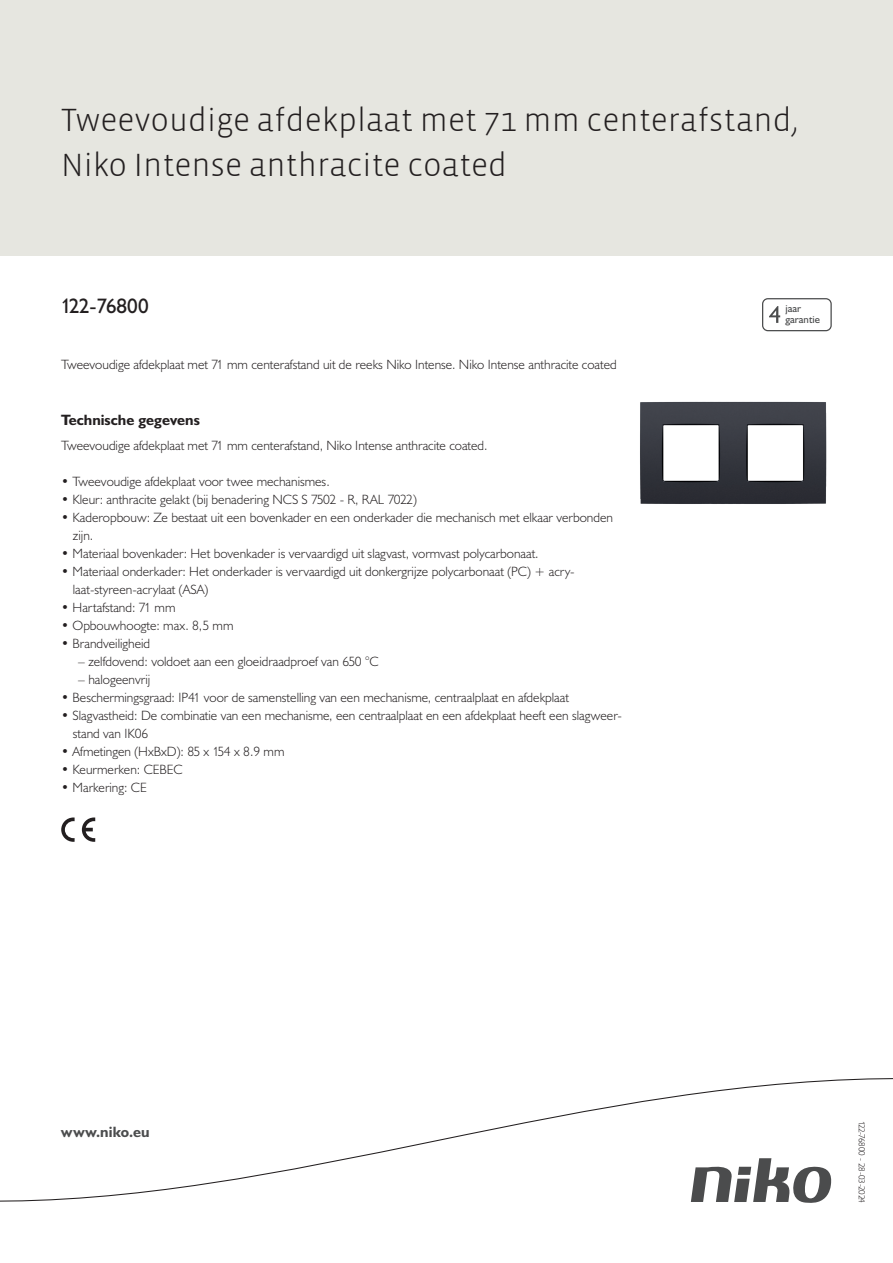
<style>
.page{position:relative;width:893px;height:1263px;background:#fff}
.page>*{position:absolute;margin:0;border:0;box-sizing:border-box;transform-origin:0 0}
.Title_datasheets{font:300 33px/45px "Vista Sans";color:#231f20}
.Article_number{font:21px "Humanist 521 BT";letter-spacing:-.015em;color:#231f20}
.Titles_parts{font:700 15px "Humanist 521 BT";color:#231f20}
.titel_afbeelding{font:700 15px "Humanist 521 BT";letter-spacing:.005em;color:#4b4c4d}
.USP_Bullets{font:300 13.5px/18px "Humanist 521 BT";color:#231f20}
.Platte_tekst_CAB{font:300 13.5px "Humanist 521 BT";color:#231f20}
.USP_Bullets_level_2{font:300 13.5px "Humanist 521 BT";color:#231f20}
.t1{font:10.8px/10.8px "Humanist 521 BT";color:#4b4c4d}
.Revision{font:300 9px "Humanist 521 BT";letter-spacing:-.05em;color:#231f20}
</style>
<div class="page">
<div style="left:0;top:0;width:893px;height:255px;background:#e6e6e0"></div>
<svg style="left:82px;top:817px;width:13px;height:25px"></svg>
<svg style="left:61px;top:817px;width:14px;height:25px"></svg>
<svg style="left:762px;top:298px;width:70px;height:33px"></svg>
<svg style="left:0;top:1078px;width:893px;height:125px"></svg>
<img style="left:640px;top:401px;width:187px;height:103px">
<p class="Title_datasheets" style="left:61px;top:98px;width:738px">Tweevoudige afdekplaat met 71 mm centerafstand,<br>Niko Intense anthracite coated</p>
<p class="Article_number" style="left:61px;top:293px;width:89px">122-76800</p>
<p class="t1" style="left:785px;top:303px;width:36px">jaar garantie</p>
<p class="Platte_tekst_CAB" style="left:61px;top:356px;width:557px">Tweevoudige afdekplaat met 71 mm centerafstand uit de reeks Niko Intense. Niko Intense anthracite coated</p>
<p class="Titles_parts" style="left:61px;top:411px;width:140px">Technische gegevens</p>
<p class="Platte_tekst_CAB" style="left:61px;top:437px;width:428px">Tweevoudige afdekplaat met 71 mm centerafstand, Niko Intense anthracite coated.</p>
<p class="USP_Bullets" style="left:61px;top:472px;width:270px">• Tweevoudige afdekplaat voor twee mechanismes.</p>
<p class="USP_Bullets" style="left:61px;top:490px;width:357px">• Kleur: anthracite gelakt (bij benadering NCS S 7502 - R, RAL 7022)</p>
<p class="USP_Bullets" style="left:73px;top:508px;width:542px;text-indent:-12px">• Kaderopbouw: Ze bestaat uit een bovenkader en een onderkader die mechanisch met elkaar verbonden zijn.</p>
<p class="USP_Bullets" style="left:61px;top:544px;width:479px">• Materiaal bovenkader: Het bovenkader is vervaardigd uit slagvast, vormvast polycarbonaat.</p>
<p class="USP_Bullets" style="left:73px;top:562px;width:503px;text-indent:-12px">• Materiaal onderkader: Het onderkader is vervaardigd uit donkergrijze polycarbonaat (PC) + acry&shy;laat-styreen-acrylaat (ASA)</p>
<p class="USP_Bullets" style="left:61px;top:598px;width:116px">• Hartafstand: 71 mm</p>
<p class="USP_Bullets" style="left:61px;top:616px;width:174px">• Opbouwhoogte: max. 8,5 mm</p>
<p class="USP_Bullets" style="left:61px;top:634px;width:91px">• Brandveiligheid</p>
<p class="USP_Bullets_level_2" style="left:78px;top:653px;width:302px">– zelfdovend: voldoet aan een gloeidraadproef van 650 °C</p>
<p class="USP_Bullets_level_2" style="left:78px;top:671px;width:73px">– halogeenvrij</p>
<p class="USP_Bullets" style="left:61px;top:688px;width:509px">• Beschermingsgraad: IP41 voor de samenstelling van een mechanisme, centraalplaat en afdekplaat</p>
<p class="USP_Bullets" style="left:73px;top:706px;width:550px;text-indent:-12px">• Slagvastheid: De combinatie van een mechanisme, een centraalplaat en een afdekplaat heeft een slagweer&shy;stand van IK06</p>
<p class="USP_Bullets" style="left:61px;top:742px;width:225px">• Afmetingen (HxBxD): 85 x 154 x 8.9 mm</p>
<p class="USP_Bullets" style="left:61px;top:760px;width:123px">• Keurmerken: CEBEC</p>
<p class="USP_Bullets" style="left:61px;top:778px;width:87px">• Markering: CE</p>
<p class="titel_afbeelding" style="left:61px;top:1122px;width:90px">www.niko.eu</p>
<p class="Revision" style="left:868px;top:1121px;width:83px;rotate:90deg">122-76800 - 28-03-2024</p>
</div>
